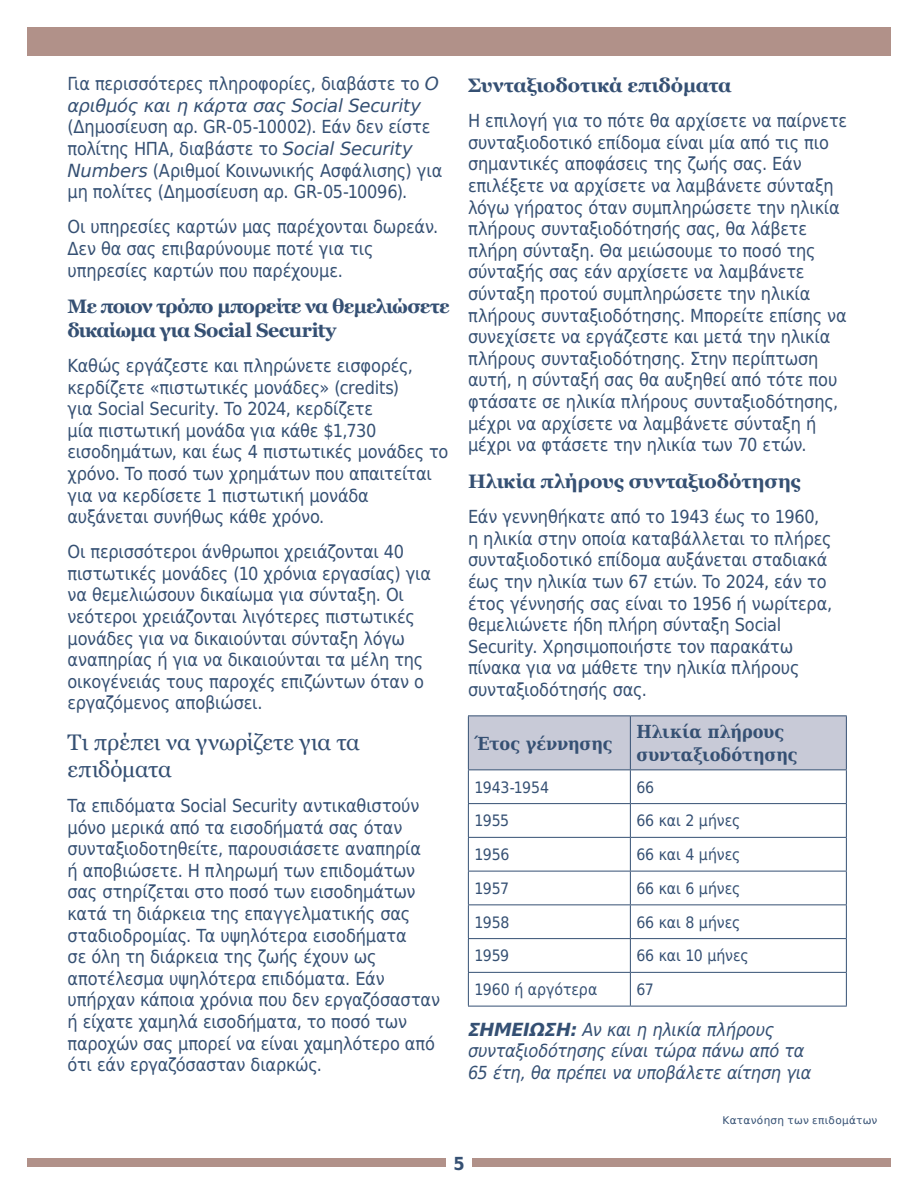
<style>
.page{position:relative;width:918px;height:1188px;background:#fff}
.page>*{position:absolute;margin:0;border:0;box-sizing:border-box;transform-origin:0 0}
.t1{font:22.5px/27px "Georgia";letter-spacing:-.01em;color:#355073}
.t2{font:700 19.5px/23.4px "Georgia";letter-spacing:-.03em;color:#355073}
.t3{font:700 19.5px "Georgia";letter-spacing:-.01em;color:#355073}
.t4{font:18px/21.6px "DejaVu Sans Condensed";letter-spacing:-.01em;color:#355073}
.t5{font:italic 18px/21.6px "DejaVu Sans Condensed";letter-spacing:-.02em;color:#355073}
.t6{font:700 18px/22.5px "DejaVu Serif Condensed";letter-spacing:-.01em;color:#355073}
.t7{font:700 18px "DejaVu Sans Condensed";color:#355073}
.t8{font:15.75px "DejaVu Sans Condensed";letter-spacing:-.015em;color:#355073}
.t9{font:10.5px "DejaVu Sans";letter-spacing:.025em;color:#355073}
.s1{font-family:"DejaVu Sans";font-style:italic}
.s2{font-family:"DejaVu Sans";font-weight:700}
</style>
<div class="page">
<div style="left:27px;top:1159px;width:419px;height:8px;background:#b19189"></div>
<div style="left:472px;top:1159px;width:419px;height:8px;background:#b19189"></div>
<div style="left:27px;top:27px;width:864px;height:28px;background:#b19189"></div>
<div style="left:469px;top:716px;width:377px;height:53px;background:#c8cad7"></div>
<hr style="left:468px;top:715px;width:162px;height:1px;background:#355073">
<hr style="left:468px;top:716px;width:1px;height:53px;background:#355073">
<hr style="left:630px;top:715px;width:217px;height:1px;background:#355073">
<hr style="left:630px;top:716px;width:1px;height:53px;background:#355073">
<hr style="left:846px;top:716px;width:1px;height:53px;background:#355073">
<hr style="left:468px;top:769px;width:162px;height:1px;background:#355073">
<hr style="left:468px;top:770px;width:1px;height:33px;background:#355073">
<hr style="left:630px;top:769px;width:217px;height:1px;background:#355073">
<hr style="left:630px;top:770px;width:1px;height:33px;background:#355073">
<hr style="left:846px;top:770px;width:1px;height:33px;background:#355073">
<hr style="left:468px;top:803px;width:162px;height:1px;background:#355073">
<hr style="left:468px;top:804px;width:1px;height:33px;background:#355073">
<hr style="left:630px;top:803px;width:217px;height:1px;background:#355073">
<hr style="left:630px;top:804px;width:1px;height:33px;background:#355073">
<hr style="left:846px;top:804px;width:1px;height:33px;background:#355073">
<hr style="left:468px;top:837px;width:162px;height:1px;background:#355073">
<hr style="left:468px;top:838px;width:1px;height:33px;background:#355073">
<hr style="left:630px;top:837px;width:217px;height:1px;background:#355073">
<hr style="left:630px;top:838px;width:1px;height:33px;background:#355073">
<hr style="left:846px;top:838px;width:1px;height:33px;background:#355073">
<hr style="left:468px;top:871px;width:162px;height:1px;background:#355073">
<hr style="left:468px;top:871px;width:1px;height:33px;background:#355073">
<hr style="left:630px;top:871px;width:217px;height:1px;background:#355073">
<hr style="left:630px;top:871px;width:1px;height:33px;background:#355073">
<hr style="left:846px;top:871px;width:1px;height:33px;background:#355073">
<hr style="left:468px;top:904px;width:162px;height:1px;background:#355073">
<hr style="left:468px;top:905px;width:1px;height:33px;background:#355073">
<hr style="left:630px;top:904px;width:217px;height:1px;background:#355073">
<hr style="left:630px;top:905px;width:1px;height:33px;background:#355073">
<hr style="left:846px;top:905px;width:1px;height:33px;background:#355073">
<hr style="left:468px;top:938px;width:162px;height:1px;background:#355073">
<hr style="left:468px;top:939px;width:1px;height:33px;background:#355073">
<hr style="left:630px;top:938px;width:217px;height:1px;background:#355073">
<hr style="left:630px;top:939px;width:1px;height:33px;background:#355073">
<hr style="left:846px;top:939px;width:1px;height:33px;background:#355073">
<hr style="left:468px;top:972px;width:162px;height:1px;background:#355073">
<hr style="left:468px;top:973px;width:1px;height:33px;background:#355073">
<hr style="left:630px;top:972px;width:217px;height:1px;background:#355073">
<hr style="left:630px;top:973px;width:1px;height:33px;background:#355073">
<hr style="left:846px;top:973px;width:1px;height:33px;background:#355073">
<hr style="left:468px;top:1006px;width:162px;height:1px;background:#355073">
<hr style="left:630px;top:1006px;width:217px;height:1px;background:#355073">
<p class="t4" style="left:67px;top:73px;width:376px">Για περισσότερες πληροφορίες, διαβάστε το <span class="s1">Ο αριθμός και η κάρτα σας Social Security </span>(Δημοσίευση αρ. GR-05-10002). Εάν δεν είστε πολίτης ΗΠΑ, διαβάστε το <span class="s1">Social Security Numbers</span> (Αριθμοί Κοινωνικής Ασφάλισης) για μη πολίτες (Δημοσίευση αρ. GR-05-10096).</p>
<p class="t4" style="left:67px;top:216px;width:372px">Οι υπηρεσίες καρτών μας παρέχονται δωρεάν.<br>Δεν θα σας επιβαρύνουμε ποτέ για τις υπηρεσίες καρτών που παρέχουμε.</p>
<h2 class="t2" style="left:68px;top:295px;width:384px">Με ποιον τρόπο μπορείτε να θεμελιώσετε δικαίωμα για Social Security</h2>
<p class="t4" style="left:68px;top:354px;width:383px">Καθώς εργάζεστε και πληρώνετε εισφορές, κερδίζετε «πιστωτικές μονάδες» (credits)<br>για Social Security. Το 2024, κερδίζετε<br>μία πιστωτική μονάδα για κάθε $1,730 εισοδημάτων, και έως 4 πιστωτικές μονάδες το χρόνο. Το ποσό των χρημάτων που απαιτείται για να κερδίσετε 1 πιστωτική μονάδα αυξάνεται συνήθως κάθε χρόνο.</p>
<p class="t4" style="left:68px;top:541px;width:365px">Οι περισσότεροι άνθρωποι χρειάζονται 40 πιστωτικές μονάδες (10 χρόνια εργασίας) για να θεμελιώσουν δικαίωμα για σύνταξη. Οι νεότεροι χρειάζονται λιγότερες πιστωτικές μονάδες για να δικαιούνται σύνταξη λόγω αναπηρίας ή για να δικαιούνται τα μέλη της οικογένειάς τους παροχές επιζώντων όταν ο εργαζόμενος αποβιώσει.</p>
<h1 class="t1" style="left:68px;top:729px;width:294px">Τι πρέπει να γνωρίζετε για τα επιδόματα</h1>
<p class="t4" style="left:68px;top:795px;width:374px">Τα επιδόματα Social Security αντικαθιστούν μόνο μερικά από τα εισοδήματά σας όταν συνταξιοδοτηθείτε, παρουσιάσετε αναπηρία<br>ή αποβιώσετε. Η πληρωμή των επιδομάτων σας στηρίζεται στο ποσό των εισοδημάτων κατά τη διάρκεια της επαγγελματικής σας σταδιοδρομίας. Τα υψηλότερα εισοδήματα<br>σε όλη τη διάρκεια της ζωής έχουν ως αποτέλεσμα υψηλότερα επιδόματα. Εάν υπήρχαν κάποια χρόνια που δεν εργαζόσασταν ή είχατε χαμηλά εισοδήματα, το ποσό των παροχών σας μπορεί να είναι χαμηλότερο από ότι εάν εργαζόσασταν διαρκώς.</p>
<h2 class="t3" style="left:468px;top:73px;width:265px">Συνταξιοδοτικά επιδόματα</h2>
<p class="t4" style="left:468px;top:110px;width:381px">Η επιλογή για το πότε θα αρχίσετε να παίρνετε συνταξιοδοτικό επίδομα είναι μία από τις πιο σημαντικές αποφάσεις της ζωής σας. Εάν επιλέξετε να αρχίσετε να λαμβάνετε σύνταξη λόγω γήρατος όταν συμπληρώσετε την ηλικία πλήρους συνταξιοδότησής σας, θα λάβετε πλήρη σύνταξη. Θα μειώσουμε το ποσό της σύνταξής σας εάν αρχίσετε να λαμβάνετε σύνταξη προτού συμπληρώσετε την ηλικία πλήρους συνταξιοδότησης. Μπορείτε επίσης να συνεχίσετε να εργάζεστε και μετά την ηλικία πλήρους συνταξιοδότησης. Στην περίπτωση αυτή, η σύνταξή σας θα αυξηθεί από τότε που φτάσατε σε ηλικία πλήρους συνταξιοδότησης, μέχρι να αρχίσετε να λαμβάνετε σύνταξη ή μέχρι να φτάσετε την ηλικία των 70 ετών.</p>
<h2 class="t3" style="left:468px;top:469px;width:334px">Ηλικία πλήρους συνταξιοδότησης</h2>
<p class="t4" style="left:468px;top:506px;width:366px">Εάν γεννηθήκατε από το 1943 έως το 1960, η ηλικία στην οποία καταβάλλεται το πλήρες συνταξιοδοτικό επίδομα αυξάνεται σταδιακά έως την ηλικία των 67 ετών. Το 2024, εάν το έτος γέννησής σας είναι το 1956 ή νωρίτερα, θεμελιώνετε ήδη πλήρη σύνταξη Social Security. Χρησιμοποιήστε τον παρακάτω πίνακα για να μάθετε την ηλικία πλήρους συνταξιοδότησής σας.</p>
<p class="t6" style="left:474px;top:732px;width:140px">Έτος γέννησης</p>
<p class="t6" style="left:636px;top:720px;width:163px">Ηλικία πλήρους συνταξιοδότησης</p>
<p class="t8" style="left:474px;top:774px;width:76px">1943-1954</p>
<p class="t8" style="left:636px;top:774px;width:19px">66</p>
<p class="t8" style="left:474px;top:808px;width:36px">1955</p>
<p class="t8" style="left:636px;top:808px;width:106px">66 και 2 μήνες</p>
<p class="t8" style="left:474px;top:842px;width:37px">1956</p>
<p class="t8" style="left:636px;top:842px;width:106px">66 και 4 μήνες</p>
<p class="t8" style="left:474px;top:876px;width:36px">1957</p>
<p class="t8" style="left:636px;top:876px;width:106px">66 και 6 μήνες</p>
<p class="t8" style="left:474px;top:909px;width:37px">1958</p>
<p class="t8" style="left:636px;top:909px;width:106px">66 και 8 μήνες</p>
<p class="t8" style="left:474px;top:943px;width:36px">1959</p>
<p class="t8" style="left:636px;top:943px;width:114px">66 και 10 μήνες</p>
<p class="t8" style="left:474px;top:977px;width:125px">1960 ή αργότερα</p>
<p class="t8" style="left:636px;top:977px;width:19px">67</p>
<p class="t5" style="left:468px;top:1018px;width:345px"><span class="s2">ΣΗΜΕΙΩΣΗ:</span> Αν και η ηλικία πλήρους συνταξιοδότησης είναι τώρα πάνω από τα<br>65 έτη, θα πρέπει να υποβάλετε αίτηση για</p>
<p class="t9" style="left:723px;top:1112px;width:156px">Κατανόηση των επιδομάτων</p>
<p class="t7" style="left:453px;top:1148px;width:13px">5</p>
</div>
